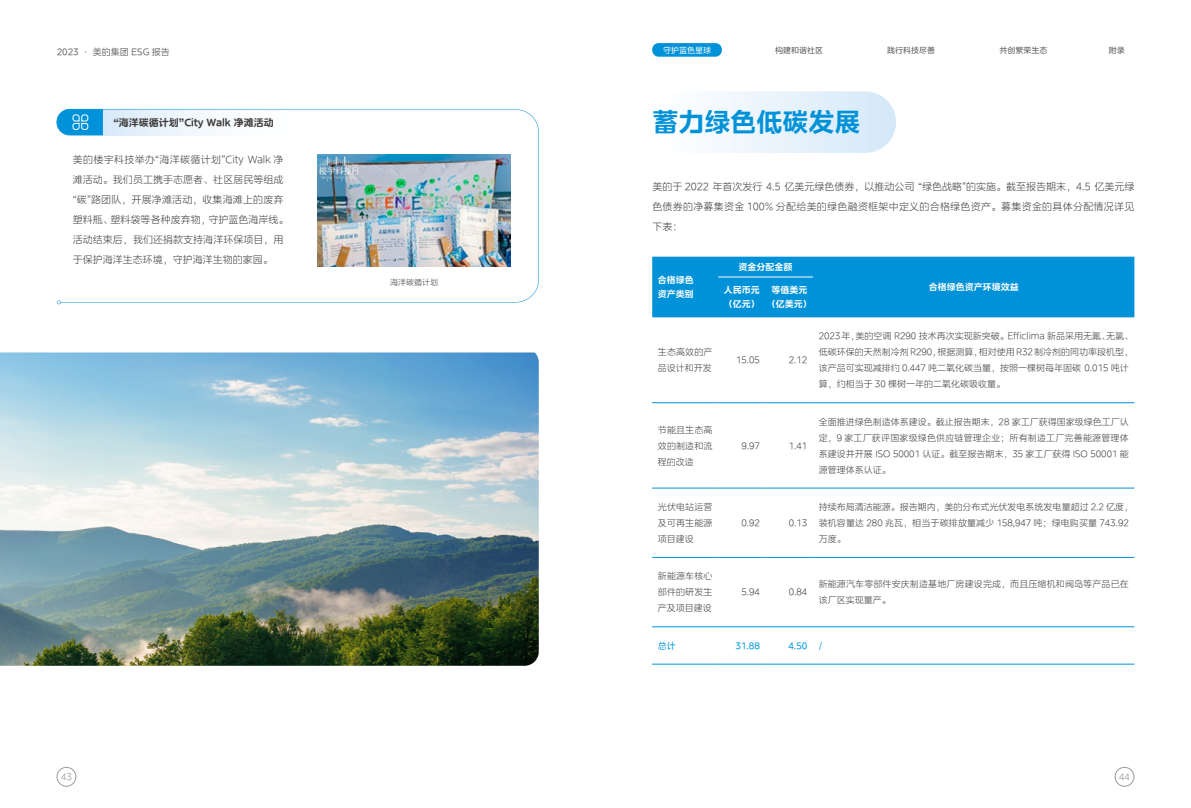
<style>
.page{position:relative;width:1191px;height:808px;background:#fff}
.page>*{position:absolute;margin:0;border:0;box-sizing:border-box;transform-origin:0 0}
.t1{font:700 26px "MEIDITYPE";color:#0092d8}
.t2{font:300 10px/20px "MEIDITYPE";letter-spacing:.005em;color:#3e3a39}
.t3{font:700 10px "MEIDITYPE";color:#3e3a39}
.t4{font:300 9px/16px "MEIDITYPE";color:#3e3a39}
.t5{font:700 9px/14px "MEIDITYPE";color:#fff}
.t6{font:9px "MEIDITYPE";color:#727171}
.t7{font:9px "MEIDITYPE";color:#009adb}
.t8{font:300 9px "MEIDITYPE";color:#898989}
.t9{font:8px "MEIDITYPE";color:#595757}
.t10{font:300 8px "MEIDITYPE";color:#3e3a39}
.t11{font:8px "MEIDITYPE";color:#fff}
</style>
<div class="page">
<div style="left:57px;top:767px;width:19px;height:19px;border:1px solid #9c9a9a;border-radius:50%"></div>
<div style="left:1114px;top:767px;width:20px;height:19px;border:1px solid #9c9a9a;border-radius:50%"></div>
<div style="left:652px;top:91px;width:244px;height:62px;background:linear-gradient(to right,#fff,#d4e8f8);border-radius:31px"></div>
<svg style="left:57px;top:300px;width:4px;height:4px"></svg>
<svg style="left:61px;top:109px;width:478px;height:194px"></svg>
<svg style="left:56px;top:109px;width:47px;height:26px"></svg>
<img style="left:318px;top:155px;width:192px;height:112px">
<div style="left:652px;top:257px;width:482px;height:60px;background:#0092d8"></div>
<hr style="left:718px;top:277px;width:47px;height:1px;background:#fff">
<hr style="left:765px;top:277px;width:48px;height:1px;background:#fff">
<hr style="left:652px;top:402px;width:66px;height:1px;background:#0092d8">
<hr style="left:718px;top:402px;width:47px;height:1px;background:#0092d8">
<hr style="left:765px;top:402px;width:48px;height:1px;background:#0092d8">
<hr style="left:813px;top:402px;width:321px;height:1px;background:#0092d8">
<hr style="left:652px;top:488px;width:66px;height:1px;background:#0092d8">
<hr style="left:718px;top:488px;width:47px;height:1px;background:#0092d8">
<hr style="left:765px;top:488px;width:48px;height:1px;background:#0092d8">
<hr style="left:813px;top:488px;width:321px;height:1px;background:#0092d8">
<hr style="left:652px;top:557px;width:66px;height:1px;background:#0092d8">
<hr style="left:718px;top:557px;width:47px;height:1px;background:#0092d8">
<hr style="left:765px;top:557px;width:48px;height:1px;background:#0092d8">
<hr style="left:813px;top:557px;width:321px;height:1px;background:#0092d8">
<hr style="left:652px;top:626px;width:66px;height:1px;background:#0092d8">
<hr style="left:718px;top:626px;width:47px;height:1px;background:#0092d8">
<hr style="left:765px;top:626px;width:48px;height:1px;background:#0092d8">
<hr style="left:813px;top:626px;width:321px;height:1px;background:#0092d8">
<hr style="left:652px;top:664px;width:66px;height:1px;background:#0092d8">
<hr style="left:718px;top:664px;width:47px;height:1px;background:#0092d8">
<hr style="left:765px;top:664px;width:48px;height:1px;background:#0092d8">
<hr style="left:813px;top:664px;width:321px;height:1px;background:#0092d8">
<div style="left:652px;top:43px;width:70px;height:14px;background:#0092d8;border-radius:6px"></div>
<img style="left:0;top:352px;width:539px;height:314px">
<p class="t6" style="left:57px;top:47px;width:115px">2023 · 美的集团 ESG 报告</p>
<p class="t3" style="left:113px;top:116px;width:162px">“海洋碳循计划”City Walk 净滩活动</p>
<p class="t2" style="left:73px;top:150px;width:217px">美的楼宇科技举办“海洋碳循计划”City Walk 净滩活动。我们员工携手志愿者、社区居民等组成“碳”路团队，开展净滩活动，收集海滩上的废弃塑料瓶、塑料袋等各种废弃物，守护蓝色海岸线。活动结束后，我们还捐款支持海洋环保项目，用于保护海洋生态环境，守护海洋生物的家园。</p>
<p class="t10" style="left:390px;top:277px;width:49px">海洋碳循计划</p>
<p class="t11" style="left:663px;top:45px;width:49px">守护蓝色星球</p>
<p class="t9" style="left:775px;top:45px;width:49px">构建和谐社区</p>
<p class="t9" style="left:887px;top:45px;width:49px">践行科技尽善</p>
<p class="t9" style="left:999px;top:45px;width:50px">共创繁荣生态</p>
<p class="t9" style="left:1108px;top:45px;width:17px">附录</p>
<h1 class="t1" style="left:652px;top:107px;width:209px">蓄力绿色低碳发展</h1>
<p class="t2" style="left:652px;top:176px;width:483px;text-align:justify">美的于 2022 年首次发行 4.5 亿美元绿色债券，以推动公司 “绿色战略”的实施。截至报告期末，4.5 亿美元绿色债券的净募集资金 100% 分配给美的绿色融资框架中定义的合格绿色资产。募集资金的具体分配情况详见下表：</p>
<p class="t5" style="left:658px;top:273px;width:37px">合格绿色资产类别</p>
<p class="t5" style="left:738px;top:260px;width:55px">资金分配金额</p>
<p class="t5" style="left:724px;top:283px;width:37px">人民币元</p>
<p class="t5" style="left:928px;top:280px;width:91px">合格绿色资产环境效益</p>
<p class="t5" style="left:724px;top:297px;width:37px">（亿元）</p>
<p class="t5" style="left:767px;top:283px;width:46px;text-align:center">等值美元（亿美元）</p>
<p class="t4" style="left:658px;top:344px;width:56px">生态高效的产品设计和开发</p>
<p class="t4" style="left:736px;top:352px;width:25px">15.05</p>
<p class="t4" style="left:789px;top:352px;width:20px">2.12</p>
<p class="t4" style="left:658px;top:421px;width:56px;text-align:justify">节能且生态高效的制造和流程的改造</p>
<p class="t4" style="left:658px;top:499px;width:56px;text-align:justify">光伏电站运营及可再生能源项目建设</p>
<p class="t4" style="left:741px;top:437px;width:20px">9.97</p>
<p class="t4" style="left:789px;top:437px;width:20px">1.41</p>
<p class="t4" style="left:741px;top:515px;width:20px">0.92</p>
<p class="t4" style="left:789px;top:515px;width:20px">0.13</p>
<p class="t4" style="left:818px;top:328px;width:316px">2023年，美的空调 R290 技术再次实现新突破。Efficlima 新品采用无氟、无氯、低碳环保的天然制冷剂 R290，根据测算，相对使用 R32 制冷剂的同功率段机型，该产品可实现减排约 0.447 吨二氧化碳当量，按照一棵树每年固碳 0.015 吨计算，约相当于 30 棵树一年的二氧化碳吸收量。</p>
<p class="t4" style="left:818px;top:413px;width:311px;text-align:justify">全面推进绿色制造体系建设。截止报告期末，28 家工厂获得国家级绿色工厂认定，9 家工厂获评国家级绿色供应链管理企业；所有制造工厂完善能源管理体系建设并开展 ISO 50001 认证。截至报告期末，35 家工厂获得 ISO 50001 能源管理体系认证。</p>
<p class="t4" style="left:818px;top:499px;width:316px">持续布局清洁能源。报告期内，美的分布式光伏发电系统发电量超过 2.2 亿度，装机容量达 280 兆瓦，相当于碳排放量减少 158,947 吨；绿电购买量 743.92万度。</p>
<p class="t4" style="left:658px;top:568px;width:56px;text-align:justify">新能源车核心部件的研发生产及项目建设</p>
<p class="t4" style="left:741px;top:584px;width:20px">5.94</p>
<p class="t4" style="left:789px;top:584px;width:20px">0.84</p>
<p class="t4" style="left:818px;top:576px;width:311px">新能源汽车零部件安庆制造基地厂房建设完成，而且压缩机和阀岛等产品已在该厂区实现量产。</p>
<p class="t7" style="left:658px;top:640px;width:19px">总计</p>
<p class="t7" style="left:735px;top:640px;width:26px">31.88</p>
<p class="t7" style="left:788px;top:640px;width:20px">4.50</p>
<p class="t7" style="left:818px;top:640px;width:5px">/</p>
<p class="t8" style="left:61px;top:772px;width:12px">43</p>
<p class="t8" style="left:1119px;top:772px;width:12px">44</p>
</div>
